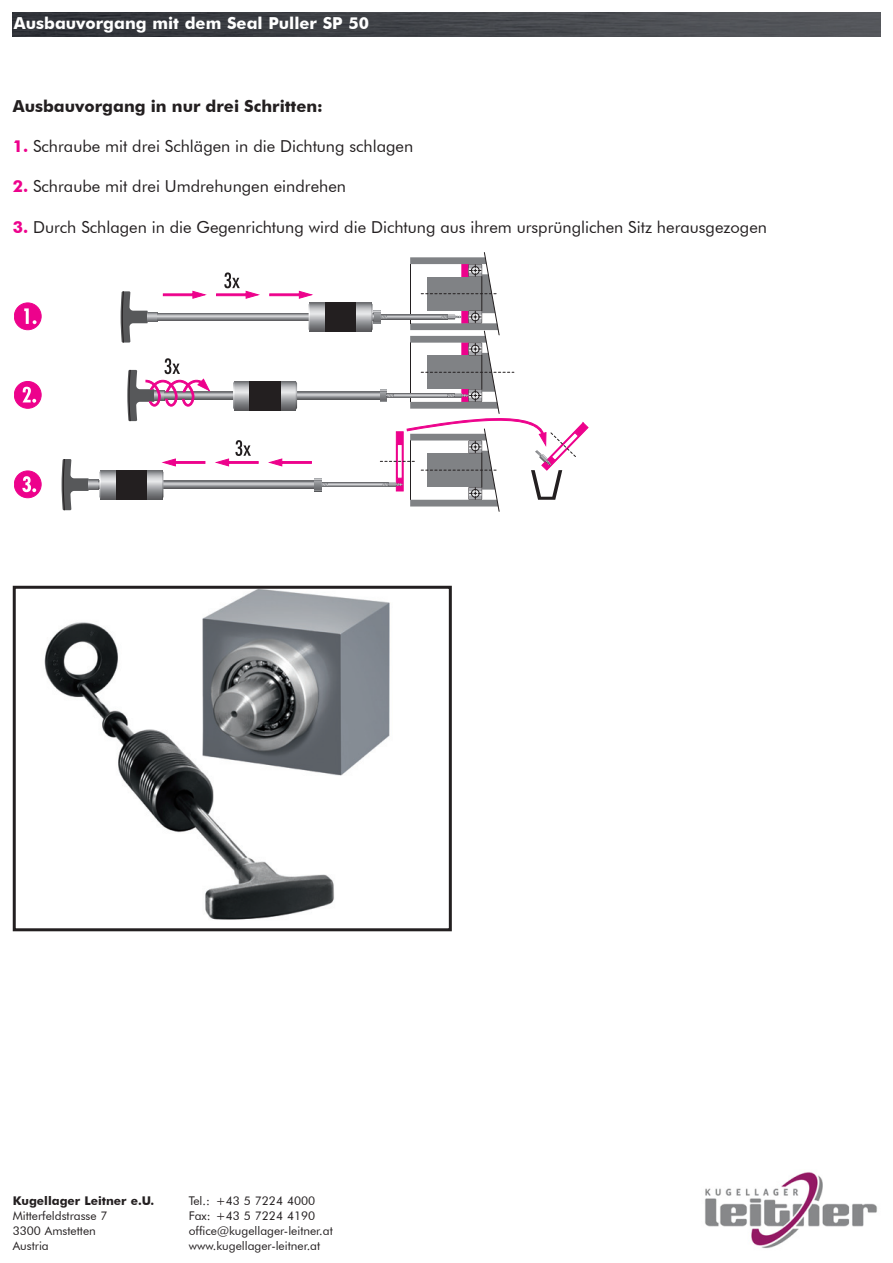
<style>
.page{position:relative;width:893px;height:1263px;background:#fff}
.page>*{position:absolute;margin:0;border:0;box-sizing:border-box;transform-origin:0 0}
.t1{font:16.5px "Futura BT";color:#231f20}
.t2{font:700 16.5px "Futura BT";color:#fff}
.t3{font:700 16.5px "Futura BT";color:#231f20}
.t4{font:12px "Futura BT";color:#231f20}
.t5{font:700 12px "Futura BT";color:#231f20}
.s1{font-weight:700;color:#ed028c}
</style>
<div class="page">
<img style="left:705px;top:1172px;width:173px;height:77px">
<div style="left:14px;top:303px;width:27px;height:27px;background:#ed028c;border-radius:50%"></div>
<div style="left:14px;top:303px;width:27px;height:27px;border:1px solid #ed028c;border-radius:50%"></div>
<svg style="left:205px;top:313px;width:64px;height:8px"></svg>
<svg style="left:210px;top:392px;width:161px;height:7px"></svg>
<svg style="left:234px;top:381px;width:62px;height:29px"></svg>
<svg style="left:233px;top:382px;width:1px;height:27px"></svg>
<svg style="left:296px;top:381px;width:1px;height:29px"></svg>
<svg style="left:250px;top:381px;width:30px;height:29px"></svg>
<svg style="left:328px;top:482px;width:43px;height:5px"></svg>
<svg style="left:205px;top:481px;width:109px;height:7px"></svg>
<svg style="left:314px;top:478px;width:14px;height:13px"></svg>
<svg style="left:101px;top:470px;width:61px;height:29px"></svg>
<svg style="left:62px;top:459px;width:39px;height:51px"></svg>
<svg style="left:116px;top:470px;width:31px;height:29px"></svg>
<svg style="left:312px;top:302px;width:59px;height:29px"></svg>
<svg style="left:325px;top:302px;width:31px;height:29px"></svg>
<svg style="left:24px;top:308px;width:13px;height:16px"></svg>
<div style="left:14px;top:381px;width:27px;height:27px;background:#ed028c;border-radius:50%"></div>
<div style="left:14px;top:381px;width:27px;height:27px;border:1px solid #ed028c;border-radius:50%"></div>
<svg style="left:23px;top:387px;width:13px;height:16px"></svg>
<div style="left:14px;top:471px;width:27px;height:27px;background:#ed028c;border-radius:50%"></div>
<div style="left:14px;top:471px;width:27px;height:27px;border:1px solid #ed028c;border-radius:50%"></div>
<svg style="left:22px;top:476px;width:14px;height:16px"></svg>
<svg style="left:269px;top:291px;width:43px;height:40px"></svg>
<svg style="left:121px;top:291px;width:84px;height:52px"></svg>
<svg style="left:162px;top:459px;width:43px;height:40px"></svg>
<svg style="left:269px;top:459px;width:43px;height:7px"></svg>
<svg style="left:216px;top:272px;width:43px;height:27px"></svg>
<svg style="left:127px;top:358px;width:83px;height:63px"></svg>
<svg style="left:216px;top:440px;width:42px;height:26px"></svg>
<svg style="left:371px;top:252px;width:217px;height:259px"></svg>
<img style="left:44px;top:590px;width:346px;height:330px">
<div style="left:13px;top:586px;width:439px;height:345px;border:3px solid #231f20"></div>
<img style="left:13px;top:13px;width:867px;height:23px">
<p class="t2" style="left:14px;top:13px;width:357px">Ausbauvorgang mit dem Seal Puller SP 50</p>
<p class="t3" style="left:13px;top:97px;width:312px">Ausbauvorgang in nur drei Schritten:</p>
<p class="t1" style="left:13px;top:136px;width:402px"><span class="s1">1.</span> Schraube mit drei Schlägen in die Dichtung schlagen</p>
<p class="t1" style="left:13px;top:176px;width:335px"><span class="s1">2.</span> Schraube mit drei Umdrehungen eindrehen</p>
<p class="t1" style="left:13px;top:217px;width:756px"><span class="s1">3.</span> Durch Schlagen in die Gegenrichtung wird die Dichtung aus ihrem ursprünglichen Sitz herausgezogen</p>
<p class="t5" style="left:13px;top:1194px;width:143px">Kugellager Leitner e.U.</p>
<p class="t4" style="left:13px;top:1209px;width:96px">Mitterfeldstrasse 7</p>
<p class="t4" style="left:13px;top:1224px;width:85px">3300 Amstetten</p>
<p class="t4" style="left:13px;top:1239px;width:38px">Austria</p>
<p class="t4" style="left:189px;top:1194px;width:128px">Tel.: +43 5 7224 4000</p>
<p class="t4" style="left:189px;top:1209px;width:128px">Fax: +43 5 7224 4190</p>
<p class="t4" style="left:189px;top:1224px;width:145px">office@kugellager-leitner.at</p>
<p class="t4" style="left:189px;top:1239px;width:133px">www.kugellager-leitner.at</p>
</div>
